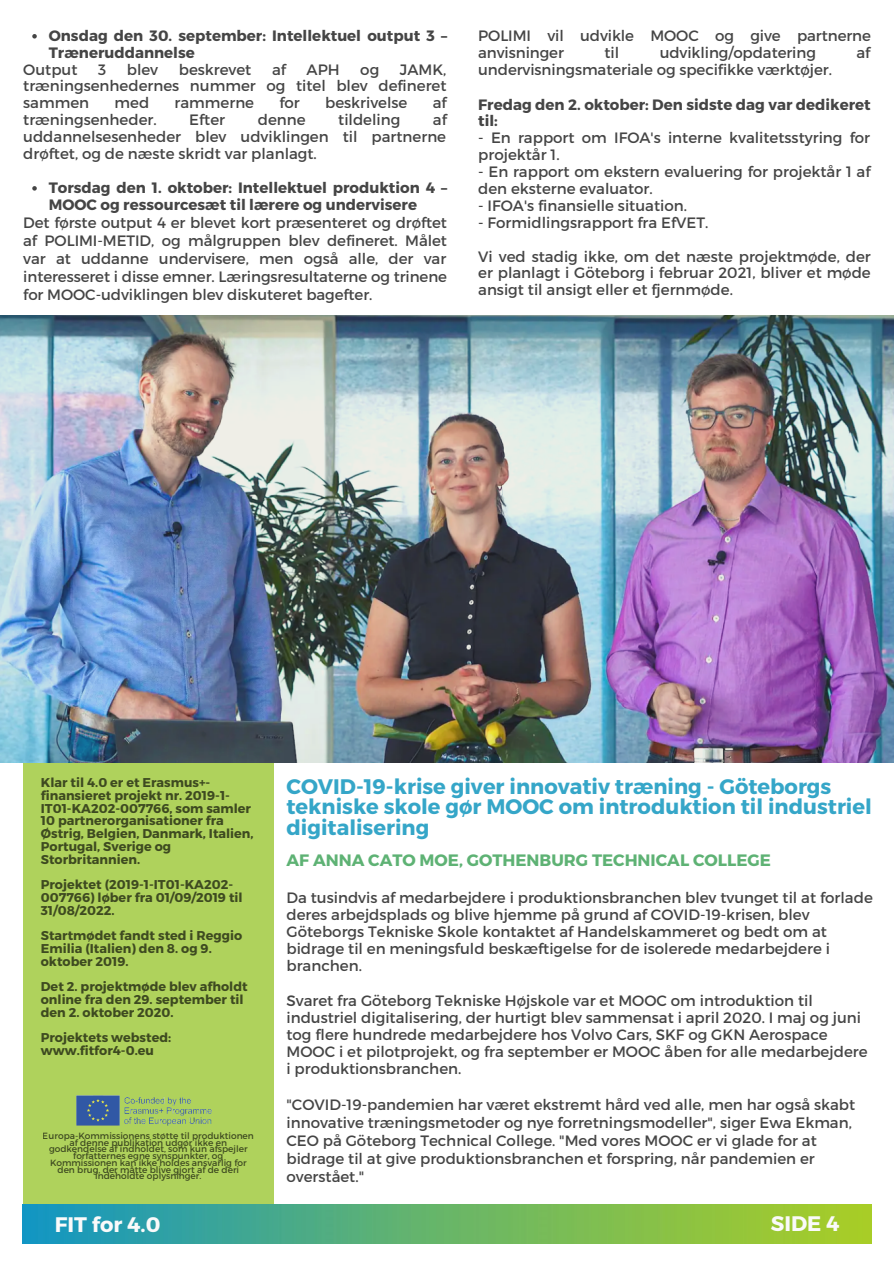
<style>
.page{position:relative;width:894px;height:1264px;background:#fff}
.page>*{position:absolute;margin:0;border:0;box-sizing:border-box;transform-origin:0 0}
.t1{font:700 21px/20.2px "Montserrat";color:#35a6c8}
.t2{font:700 21px "Montserrat";color:#fafafa}
.t3{font:700 16.5px "Montserrat";color:#5eb274}
.t4{font:15px/17px "Montserrat";color:#454545}
.t5{font:700 15px/17px "Montserrat";color:#454545}
.t6{font:700 12.75px/12.8px "Montserrat";color:#000}
.t7{font:9px/6.8px "Montserrat";color:#000;text-align:center}
</style>
<div class="page">
<div style="left:23px;top:359px;width:250px;height:884px;background:#afd25c"></div>
<img style="left:0;top:315px;width:893px;height:447px">
<img style="left:23px;top:1204px;width:847px;height:39px">
<svg style="left:32px;top:34px;width:5px;height:5px"></svg>
<svg style="left:32px;top:186px;width:5px;height:5px"></svg>
<img style="left:76px;top:1095px;width:136px;height:31px">
<p class="t5" style="left:49px;top:26px;width:400px">Onsdag den 30. september: Intellektuel output 3 –<br>Træneruddannelse</p>
<p class="t4" style="left:23px;top:60px;width:56px">Output</p>
<p class="t4" style="left:98px;top:60px;width:10px">3</p>
<p class="t4" style="left:127px;top:60px;width:33px">blev</p>
<p class="t4" style="left:179px;top:60px;width:74px">beskrevet</p>
<p class="t4" style="left:272px;top:60px;width:15px">af</p>
<p class="t4" style="left:306px;top:60px;width:35px">APH</p>
<p class="t4" style="left:360px;top:60px;width:20px">og</p>
<p class="t4" style="left:23px;top:60px;width:424px;text-align:justify;text-indent:376px">JAMK, træningsenhedernes nummer og titel blev defineret sammen</p>
<p class="t4" style="left:114px;top:94px;width:36px">med</p>
<p class="t4" style="left:174px;top:94px;width:81px">rammerne</p>
<p class="t4" style="left:279px;top:94px;width:22px">for</p>
<p class="t4" style="left:325px;top:94px;width:84px">beskrivelse</p>
<p class="t4" style="left:432px;top:94px;width:15px">af</p>
<p class="t4" style="left:23px;top:111px;width:135px">træningsenheder.</p>
<p class="t4" style="left:189px;top:111px;width:37px">Efter</p>
<p class="t4" style="left:258px;top:111px;width:49px">denne</p>
<p class="t4" style="left:338px;top:111px;width:64px">tildeling</p>
<p class="t4" style="left:23px;top:111px;width:425px;text-align:justify;text-indent:409px">af uddannelsesenheder blev udviklingen til partnerne drøftet, og de næste skridt var planlagt.</p>
<p class="t5" style="left:49px;top:178px;width:400px">Torsdag den 1. oktober: Intellektuel produktion 4 –<br>MOOC og ressourcesæt til lærere og undervisere</p>
<p class="t4" style="left:23px;top:213px;width:425px;line-height:18px;text-align:justify">Det første output 4 er blevet kort præsenteret og drøftet af POLIMI-METID, og målgruppen blev defineret. Målet var at uddanne undervisere, men også alle, der var interesseret i disse emner. Læringsresultaterne og trinene for MOOC-udviklingen blev diskuteret bagefter.</p>
<p class="t4" style="left:478px;top:26px;width:394px">POLIMI vil udvikle MOOC og give partnerne anvisninger</p>
<p class="t4" style="left:604px;top:43px;width:16px">til</p>
<p class="t4" style="left:659px;top:43px;width:158px">udvikling/opdatering</p>
<p class="t4" style="left:856px;top:43px;width:15px">af</p>
<p class="t4" style="left:478px;top:60px;width:355px">undervisningsmateriale og specifikke værktøjer.</p>
<p class="t5" style="left:478px;top:95px;width:394px">Fredag den 2. oktober: Den sidste dag var dedikeret til:</p>
<p class="t4" style="left:478px;top:129px;width:393px">- En rapport om IFOA's interne kvalitetsstyring for projektår 1.</p>
<p class="t4" style="left:478px;top:162px;width:394px">- En rapport om ekstern evaluering for projektår 1 af den eksterne evaluator.</p>
<p class="t4" style="left:478px;top:196px;width:210px">- IFOA's finansielle situation.</p>
<p class="t4" style="left:478px;top:213px;width:232px">- Formidlingsrapport fra EfVET.</p>
<p class="t4" style="left:478px;top:247px;width:394px;text-align:justify">Vi ved stadig ikke, om det næste projektmøde, der er planlagt i Göteborg i februar 2021, bliver et møde ansigt til ansigt eller et fjernmøde.</p>
<p class="t6" style="left:41px;top:775px;width:214px">Klar til 4.0 er et Erasmus+- finansieret projekt nr. 2019-1-<br>IT01-KA202-007766, som samler<br>10 partnerorganisationer fra<br>Østrig, Belgien, Danmark, Italien,<br>Portugal, Sverige og<br>Storbritannien.</p>
<p class="t6" style="left:41px;top:877px;width:203px">Projektet (2019-1-IT01-KA202-<br>007766) løber fra 01/09/2019 til<br>31/08/2022.</p>
<p class="t6" style="left:41px;top:928px;width:203px">Startmødet fandt sted i Reggio<br>Emilia (Italien) den 8. og 9. oktober 2019.</p>
<p class="t6" style="left:41px;top:979px;width:208px">Det 2. projektmøde blev afholdt online fra den 29. september til den 2. oktober 2020.</p>
<p class="t6" style="left:41px;top:1030px;width:132px">Projektets websted: www.fitfor4-0.eu</p>
<p class="t7" style="left:43px;top:1131px;width:213px">Europa-Kommissionens støtte til produktionen af denne publikation udgør ikke en godkendelse af indholdet, som kun afspejler forfatternes egne synspunkter, og Kommissionen kan ikke holdes ansvarlig for den brug, der måtte blive gjort af de deri indeholdte oplysninger.</p>
<p class="t1" style="left:286px;top:775px;width:586px">COVID-19-krise giver innovativ træning - Göteborgs tekniske skole gør MOOC om introduktion til industriel digitalisering</p>
<p class="t3" style="left:286px;top:849px;width:485px">AF ANNA CATO MOE, GOTHENBURG TECHNICAL COLLEGE</p>
<p class="t4" style="left:286px;top:888px;width:587px">Da tusindvis af medarbejdere i produktionsbranchen blev tvunget til at forlade deres arbejdsplads og blive hjemme på grund af COVID-19-krisen, blev Göteborgs Tekniske Skole kontaktet af Handelskammeret og bedt om at bidrage til en meningsfuld beskæftigelse for de isolerede medarbejdere i branchen.</p>
<p class="t4" style="left:286px;top:991px;width:582px">Svaret fra Göteborg Tekniske Højskole var et MOOC om introduktion til industriel digitalisering, der hurtigt blev sammensat i april 2020. I maj og juni tog flere hundrede medarbejdere hos Volvo Cars, SKF og GKN Aerospace MOOC i et pilotprojekt, og fra september er MOOC åben for alle medarbejdere i produktionsbranchen.</p>
<p class="t4" style="left:286px;top:1094px;width:570px;line-height:18px">"COVID-19-pandemien har været ekstremt hård ved alle, men har også skabt innovative træningsmetoder og nye forretningsmodeller", siger Ewa Ekman, CEO på Göteborg Technical College. "Med vores MOOC er vi glade for at bidrage til at give produktionsbranchen et forspring, når pandemien er overstået."</p>
<p class="t2" style="left:55px;top:1210px;width:107px">FIT for 4.0</p>
<p class="t2" style="left:770px;top:1210px;width:70px">SIDE 4</p>
</div>
